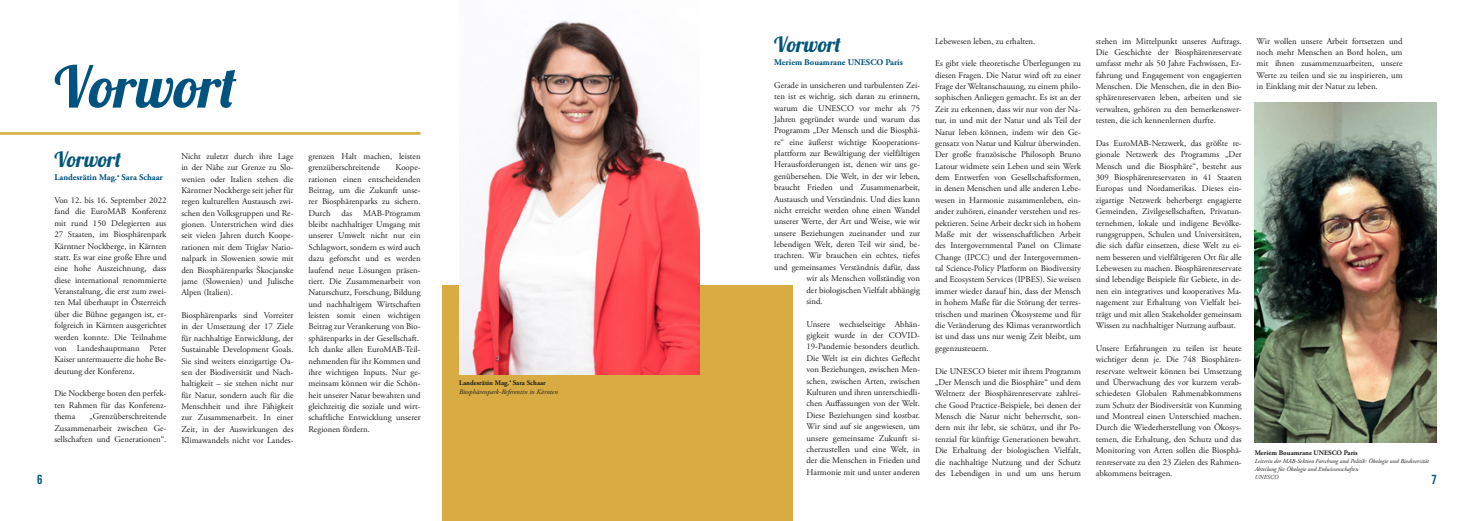
<style>
.page{position:relative;width:1474px;height:521px;background:#fff}
.page>*{position:absolute;margin:0;border:0;box-sizing:border-box;transform-origin:0 0}
.t1{font:57.23px "Lobster 1.4";color:#00537e}
.t2{font:21px "Lobster 1.4";color:#005578}
.t3{font:13.12px "Bebas Neue";color:#00537e}
.t4{font:8.75px/11.4px "Adobe Garamond Pro";color:#1d1d1b;text-align:justify}
.t5{font:700 8.75px "Adobe Garamond Pro";color:#00537e}
.t6{font:700 7px "Adobe Garamond Pro";color:#1d1d1b}
.t7{font:italic 7px "Adobe Garamond Pro";color:#1d1d1b}
.t8{font:italic 6.12px "Adobe Garamond Pro";color:#1d1d1b}
</style>
<div class="page">
<hr style="left:0;top:132px;width:420px;height:3px;background:#d8ac43">
<div style="left:441px;top:286px;width:351px;height:235px;background:#d8ac43"></div>
<img style="left:1254px;top:103px;width:182px;height:339px">
<img style="left:459px;top:20px;width:240px;height:354px">
<p class="t2" style="left:774px;top:31px;width:68px">Vorwort</p>
<p class="t5" style="left:774px;top:57px;width:130px">Meriem Bouamrane UNESCO Paris</p>
<p class="t4" style="left:774px;top:80px;width:147px">Gerade in unsicheren und turbulenten Zei-</p>
<p class="t4" style="left:774px;top:91px;width:147px">ten ist es wichtig, sich daran zu erinnern,</p>
<p class="t4" style="left:774px;top:102px;width:147px">warum die UNESCO vor mehr als 75</p>
<p class="t4" style="left:774px;top:114px;width:147px">Jahren gegründet wurde und warum das</p>
<p class="t4" style="left:774px;top:125px;width:147px">Programm „Der Mensch und die Biosphä-</p>
<p class="t4" style="left:774px;top:137px;width:147px">re“ eine äußerst wichtige Kooperations-</p>
<p class="t4" style="left:774px;top:148px;width:147px">plattform zur Bewältigung der vielfältigen</p>
<p class="t4" style="left:774px;top:159px;width:147px">Herausforderungen ist, denen wir uns ge-</p>
<p class="t4" style="left:774px;top:171px;width:147px">genübersehen. Die Welt, in der wir leben,</p>
<p class="t4" style="left:774px;top:182px;width:147px">braucht Frieden und Zusammenarbeit,</p>
<p class="t4" style="left:774px;top:193px;width:147px">Austausch und Verständnis. Und dies kann</p>
<p class="t4" style="left:774px;top:205px;width:147px">nicht erreicht werden ohne einen Wandel</p>
<p class="t4" style="left:774px;top:216px;width:147px">unserer Werte, der Art und Weise, wie wir</p>
<p class="t4" style="left:774px;top:228px;width:147px">unsere Beziehungen zueinander und zur</p>
<p class="t4" style="left:774px;top:239px;width:147px">lebendigen Welt, deren Teil wir sind, be-</p>
<p class="t4" style="left:774px;top:250px;width:147px">trachten. Wir brauchen ein echtes, tiefes</p>
<p class="t4" style="left:774px;top:262px;width:147px">und gemeinsames Verständnis dafür, dass</p>
<p class="t4" style="left:806px;top:273px;width:115px">wir als Menschen vollständig von</p>
<p class="t4" style="left:806px;top:284px;width:115px">der biologischen Vielfalt abhängig</p>
<p class="t4" style="left:806px;top:296px;width:18px">sind.</p>
<p class="t4" style="left:806px;top:319px;width:115px">Unsere wechselseitige Abhän&shy;gigkeit wurde in der COVID-19-Pandemie besonders deutlich.<br>Die Welt ist ein dichtes Geflecht von Beziehungen, zwischen Men&shy;schen, zwischen Arten, zwischen Kulturen und ihren unterschiedli&shy;chen Auffassungen von der Welt.<br>Diese Beziehungen sind kostbar.<br>Wir sind auf sie angewiesen, um unsere gemeinsame Zukunft si&shy;cherzustellen und eine Welt, in der die Menschen in Frieden und Harmonie mit und unter anderen</p>
<p class="t4" style="left:935px;top:35px;width:102px">Lebewesen leben, zu erhalten.</p>
<p class="t4" style="left:935px;top:58px;width:147px">Es gibt viele theoretische Überlegungen zu diesen Fragen. Die Natur wird oft zu einer Frage der Weltanschauung, zu einem philo&shy;sophischen Anliegen gemacht. Es ist an der Zeit zu erkennen, dass wir nur von der Na&shy;tur, in und mit der Natur und als Teil der Natur leben können, indem wir den Ge&shy;gensatz von Natur und Kultur überwinden.<br>Der große französische Philosoph Bruno Latour widmete sein Leben und sein Werk dem Entwerfen von Gesellschaftsformen, in denen Menschen und alle anderen Lebe&shy;wesen in Harmonie zusammenleben, ein&shy;ander zuhören, einander verstehen und res&shy;pektieren. Seine Arbeit deckt sich in hohem Maße mit der wissenschaftlichen Arbeit des Intergovernmental Panel on Climate Change (IPCC) und der Intergovernmen&shy;tal Science-Policy Platform on Biodiversity and Ecosystem Services (IPBES). Sie weisen immer wieder darauf hin, dass der Mensch in hohem Maße für die Störung der terres&shy;trischen und marinen Ökosysteme und für die Veränderung des Klimas verantwortlich ist und dass uns nur wenig Zeit bleibt, um gegenzusteuern.</p>
<p class="t4" style="left:935px;top:365px;width:147px">Die UNESCO bietet mit ihrem Programm „Der Mensch und die Biosphäre“ und dem Weltnetz der Biosphärenreservate zahlrei&shy;che Good Practice-Beispiele, bei denen der Mensch die Natur nicht beherrscht, son&shy;dern mit ihr lebt, sie schützt, und ihr Po&shy;tenzial für künftige Generationen bewahrt.<br>Die Erhaltung der biologischen Vielfalt, die nachhaltige Nutzung und der Schutz des Lebendigen in und um uns herum</p>
<p class="t4" style="left:1095px;top:35px;width:147px">stehen im Mittelpunkt unseres Auftrags.<br>Die Geschichte der Biosphärenreservate umfasst mehr als 50 Jahre Fachwissen, Er&shy;fahrung und Engagement von engagierten Menschen. Die Menschen, die in den Bio&shy;sphärenreservaten leben, arbeiten und sie verwalten, gehören zu den bemerkenswer&shy;testen, die ich kennenlernen durfte.</p>
<p class="t4" style="left:1095px;top:138px;width:147px">Das EuroMAB-Netzwerk, das größte re&shy;gionale Netzwerk des Programms „Der Mensch und die Biosphäre“, besteht aus 309 Biosphärenreservaten in 41 Staaten Europas und Nordamerikas. Dieses ein&shy;zigartige Netzwerk beherbergt engagierte Gemeinden, Zivilgesellschaften, Privatun&shy;ternehmen, lokale und indigene Bevölke&shy;rungsgruppen, Schulen und Universitäten, die sich dafür einsetzen, diese Welt zu ei&shy;nem besseren und vielfältigeren Ort für alle Lebewesen zu machen. Biosphärenreservate sind lebendige Beispiele für Gebiete, in de&shy;nen ein integratives und kooperatives Ma&shy;nagement zur Erhaltung von Vielfalt bei&shy;trägt und mit allen Stakeholder gemeinsam Wissen zu nachhaltiger Nutzung aufbaut.</p>
<p class="t4" style="left:1095px;top:343px;width:147px">Unsere Erfahrungen zu teilen ist heute wichtiger denn je. Die 748 Biosphären&shy;reservate weltweit können bei Umsetzung und Überwachung des vor kurzem verab&shy;schiedeten Globalen Rahmenabkommens zum Schutz der Biodiversität von Kunming und Montreal einen Unterschied machen.<br>Durch die Wiederherstellung von Ökosys&shy;temen, die Erhaltung, den Schutz und das Monitoring von Arten sollen die Biosphä&shy;renreservate zu den 23 Zielen des Rahmen&shy;abkommens beitragen.</p>
<p class="t4" style="left:1256px;top:35px;width:147px">Wir wollen unsere Arbeit fortsetzen und noch mehr Menschen an Bord holen, um mit ihnen zusammenzuarbeiten, unsere Werte zu teilen und sie zu inspirieren, um in Einklang mit der Natur zu leben.</p>
<p class="t1" style="left:54px;top:50px;width:184px">Vorwort</p>
<p class="t2" style="left:54px;top:146px;width:68px">Vorwort</p>
<p class="t5" style="left:54px;top:172px;width:110px">Landesrätin Mag.<sup>a</sup> Sara Schaar</p>
<p class="t4" style="left:54px;top:195px;width:114px">Von 12. bis 16. September 2022 fand die EuroMAB Konferenz mit rund 150 Delegierten aus 27 Staaten, im Biosphärenpark Kärntner Nockberge, in Kärnten statt. Es war eine große Ehre und eine hohe Auszeichnung, dass diese international renommierte Veranstaltung, die erst zum zwei&shy;ten Mal überhaupt in Österreich über die Bühne gegangen ist, er&shy;folgreich in Kärnten ausgerichtet werden konnte. Die Teilnahme von Landeshauptmann Peter Kaiser untermauerte die hohe Be&shy;deutung der Konferenz.</p>
<p class="t4" style="left:54px;top:388px;width:114px">Die Nockberge boten den perfek&shy;ten Rahmen für das Konferenz&shy;thema</p>
<p class="t4" style="left:181px;top:151px;width:114px">Nicht zuletzt durch ihre Lage in der Nähe zur Grenze zu Slo&shy;wenien oder Italien stehen die Kärntner Nockberge seit jeher für regen kulturellen Austausch zwi&shy;schen den Volksgruppen und Re&shy;gionen. Unterstrichen wird dies seit vielen Jahren durch Koope&shy;rationen mit dem Triglav Natio&shy;nalpark in Slowenien sowie mit den Biosphärenparks Škocjanske jame (Slowenien) und Julische Alpen (Italien).</p>
<p class="t4" style="left:181px;top:310px;width:114px">Biosphärenparks sind Vorreiter in der Umsetzung der 17 Ziele für nachhaltige Entwicklung, der Sustainable Development Goals.<br>Sie sind weiters einzigartige Oa&shy;sen der Biodiversität und Nach&shy;haltigkeit – sie stehen nicht nur für Natur, sondern auch für die Menschheit und ihre Fähigkeit zur Zusammenarbeit. In einer Zeit, in der Auswirkungen des Klimawandels nicht vor Landes-</p>
<p class="t4" style="left:308px;top:151px;width:114px">grenzen Halt machen, leisten grenzüberschreitende</p>
<p class="t4" style="left:308px;top:162px;width:114px;text-indent:87px">Koope&shy;rationen einen entscheidenden Beitrag, um die Zukunft unse&shy;rer Biosphärenparks zu sichern.<br>Durch</p>
<p class="t4" style="left:341px;top:207px;width:12px">das</p>
<p class="t4" style="left:308px;top:207px;width:114px;text-indent:55px">MAB-Programm bleibt nachhaltiger Umgang mit unserer Umwelt nicht nur ein Schlagwort, sondern es wird auch dazu geforscht und es werden laufend neue Lösungen präsen&shy;tiert. Die Zusammenarbeit von Naturschutz, Forschung, Bildung und nachhaltigem Wirtschaften leisten somit einen wichtigen Beitrag zur Verankerung von Bio&shy;sphärenparks in der Gesellschaft.</p>
<p class="t4" style="left:308px;top:344px;width:114px">Ich danke allen EuroMAB-Teil&shy;nehmenden für ihr Kommen und ihre wichtigen Inputs. Nur ge&shy;meinsam können wir die Schön&shy;heit unserer Natur bewahren und gleichzeitig die soziale und wirt&shy;schaftliche Entwicklung unserer Regionen fördern.</p>
<p class="t6" style="left:459px;top:378px;width:88px">Landesrätin Mag.<sup>a</sup> Sara Schaar</p>
<p class="t7" style="left:459px;top:388px;width:100px">Biosphärenpark-Referentin in Kärnten</p>
<p class="t4" style="left:54px;top:411px;width:114px;text-indent:35px">„Grenzüberschreitende Zusammenarbeit zwischen Ge&shy;sellschaften und Generationen“.</p>
<p class="t6" style="left:1254px;top:448px;width:104px">Meriem Bouamrane UNESCO Paris</p>
<p class="t8" style="left:1254px;top:457px;width:176px">Leiterin der MAB-Sektion Forschung und Politik: Ökologie und Biodiversität</p>
<p class="t8" style="left:1254px;top:465px;width:105px">Abteilung für Ökologie und Erdwissenschaften</p>
<p class="t8" style="left:1254px;top:473px;width:25px">UNESCO</p>
<h3 class="t3" style="left:37px;top:472px;width:7px">6</h3>
<h3 class="t3" style="left:1431px;top:472px;width:7px">7</h3>
</div>
